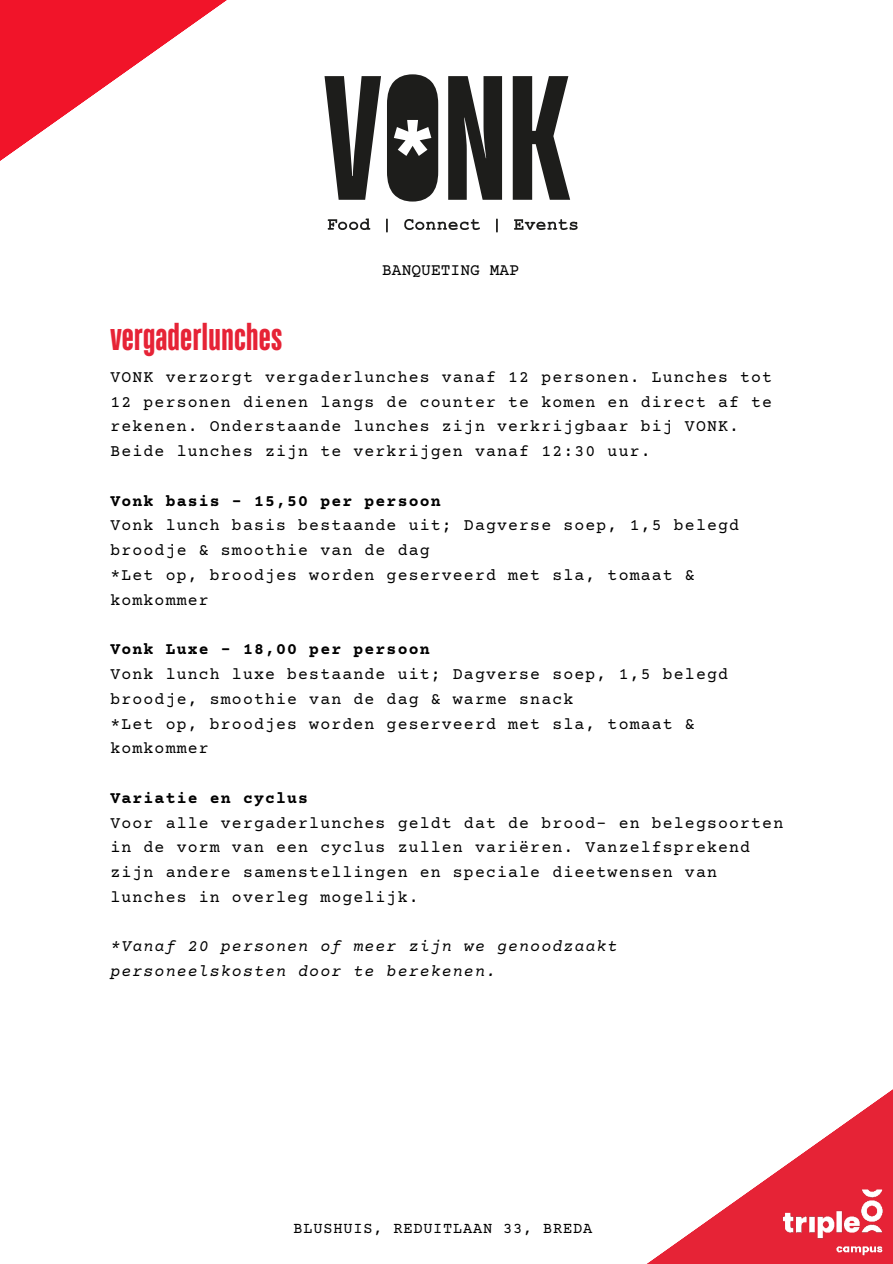
<style>
.page{position:relative;width:893px;height:1264px;background:#fff}
.page>*{position:absolute;margin:0;border:0;box-sizing:border-box;transform-origin:0 0}
.t1{font:700 38.85px "TT Bluescreens";color:#e62336}
.t2{font:16.5px/24.8px "Courier Prime";letter-spacing:.07em;color:#000}
.t3{font:italic 16.5px/24.8px "Courier Prime";letter-spacing:.07em;color:#000}
.t4{font:700 16.5px "Courier Prime";letter-spacing:.07em;color:#000}
.t5{font:16.35px "Courier Prime";color:#000}
.t6{font:15.3px "Courier Prime";letter-spacing:.05em;color:#000}
</style>
<div class="page">
<svg style="left:324px;top:76px;width:57px;height:124px"></svg>
<svg style="left:448px;top:76px;width:54px;height:124px"></svg>
<svg style="left:512px;top:76px;width:58px;height:124px"></svg>
<svg style="left:387px;top:74px;width:51px;height:127px"></svg>
<svg style="left:327px;top:218px;width:43px;height:12px"></svg>
<svg style="left:386px;top:218px;width:2px;height:14px"></svg>
<svg style="left:404px;top:219px;width:76px;height:11px"></svg>
<svg style="left:496px;top:218px;width:2px;height:14px"></svg>
<svg style="left:514px;top:219px;width:63px;height:11px"></svg>
<svg style="left:648px;top:1090px;width:244px;height:173px"></svg>
<img style="left:772px;top:1161px;width:120px;height:102px">
<svg style="left:0;top:0;width:227px;height:161px"></svg>
<p class="t5" style="left:382px;top:260px;width:138px">BANQUETING MAP</p>
<h1 class="t1" style="left:110px;top:314px;width:173px">vergaderlunches</h1>
<p class="t2" style="left:110px;top:364px;width:663px">VONK verzorgt vergaderlunches vanaf 12 personen. Lunches tot 12 personen dienen langs de counter te komen en direct af te rekenen. Onderstaande lunches zijn verkrijgbaar bij VONK.<br>Beide lunches zijn te verkrijgen vanaf 12:30 uur.</p>
<p class="t4" style="left:110px;top:491px;width:332px">Vonk basis – 15,50 per persoon</p>
<p class="t2" style="left:110px;top:513px;width:630px">Vonk lunch basis bestaande uit; Dagverse soep, 1,5 belegd broodje &amp; smoothie van de dag<br>*Let op, broodjes worden geserveerd met sla, tomaat &amp; komkommer</p>
<p class="t4" style="left:110px;top:639px;width:321px">Vonk Luxe – 18,00 per persoon</p>
<p class="t2" style="left:110px;top:661px;width:619px">Vonk lunch luxe bestaande uit; Dagverse soep, 1,5 belegd broodje, smoothie van de dag &amp; warme snack<br>*Let op, broodjes worden geserveerd met sla, tomaat &amp; komkommer</p>
<p class="t4" style="left:110px;top:788px;width:199px">Variatie en cyclus</p>
<p class="t2" style="left:110px;top:810px;width:674px">Voor alle vergaderlunches geldt dat de brood- en belegsoorten in de vorm van een cyclus zullen variëren. Vanzelfsprekend zijn andere samenstellingen en speciale dieetwensen van lunches in overleg mogelijk.</p>
<p class="t3" style="left:110px;top:933px;width:508px">*Vanaf 20 personen of meer zijn we genoodzaakt personeelskosten door te berekenen.</p>
<p class="t6" style="left:293px;top:1219px;width:300px">BLUSHUIS, REDUITLAAN 33, BREDA</p>
</div>
